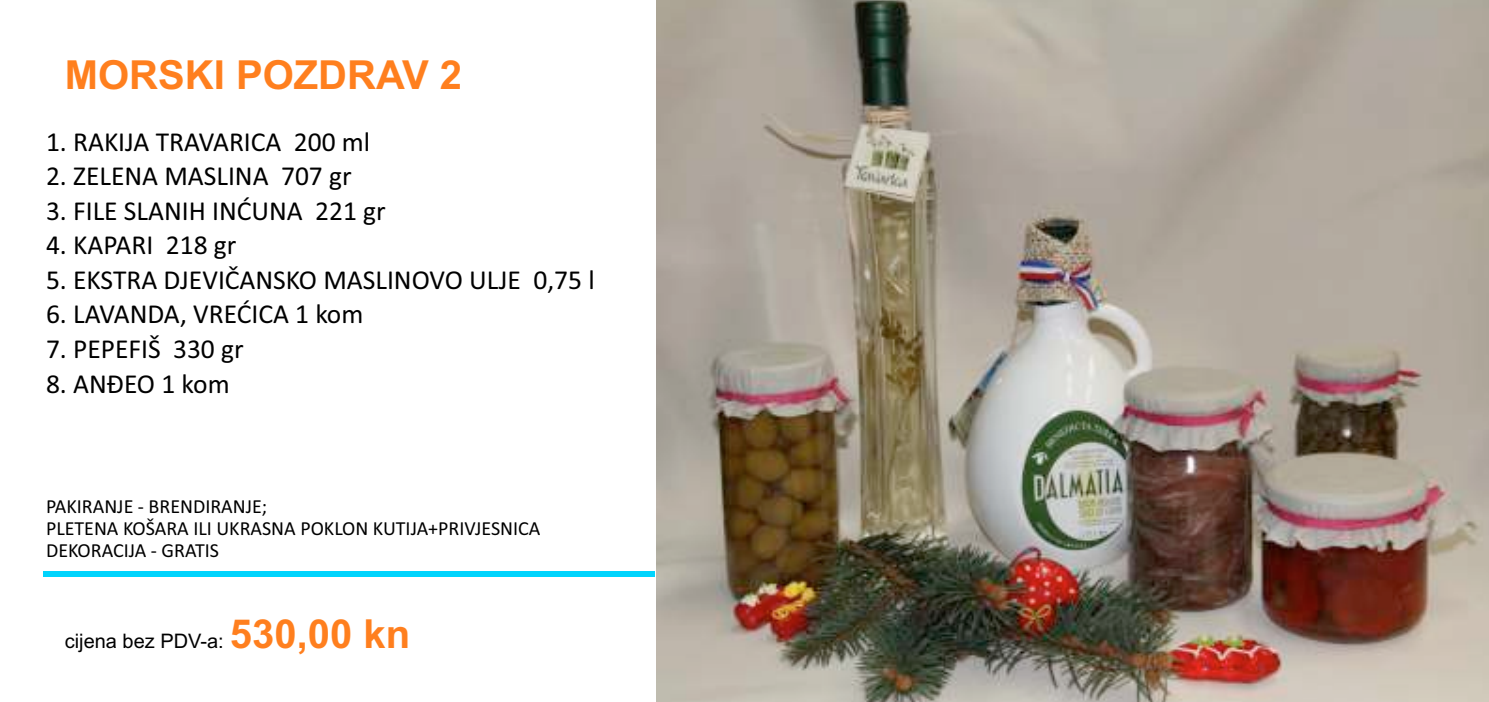
<style>
.page{position:relative;width:1489px;height:702px;background:#fff}
.page>*{position:absolute;margin:0;border:0;box-sizing:border-box;transform-origin:0 0}
.t1{font:700 40px "Arial";color:#ff7f1e}
.t2{font:27.5px "Calibri";color:#000}
.t3{font:20px/22.2px "Calibri";color:#000}
.t4{font:20px "Arial";color:#000}
</style>
<div class="page">
<div style="left:44px;top:571px;width:611px;height:5px;background:#00d4fd"></div>
<img style="left:656px;top:0;width:832px;height:702px">
<h1 class="t1" style="left:65px;top:59px;width:399px">MORSKI POZDRAV 2</h1>
<p class="t2" style="left:46px;top:130px;width:326px">1. RAKIJA TRAVARICA 200 ml</p>
<p class="t2" style="left:46px;top:165px;width:307px">2. ZELENA MASLINA 707 gr</p>
<p class="t2" style="left:46px;top:199px;width:341px">3. FILE SLANIH INĆUNA 221 gr</p>
<p class="t2" style="left:46px;top:234px;width:192px">4. KAPARI 218 gr</p>
<p class="t2" style="left:46px;top:268px;width:550px">5. EKSTRA DJEVIČANSKO MASLINOVO ULJE 0,75 l</p>
<p class="t2" style="left:46px;top:303px;width:319px">6. LAVANDA, VREĆICA 1 kom</p>
<p class="t2" style="left:46px;top:337px;width:199px">7. PEPEFIŠ 330 gr</p>
<p class="t2" style="left:46px;top:372px;width:185px">8. ANĐEO 1 kom</p>
<p class="t3" style="left:46px;top:496px;width:496px">PAKIRANJE - BRENDIRANJE;<br>PLETENA KOŠARA ILI UKRASNA POKLON KUTIJA+PRIVJESNICA<br>DEKORACIJA - GRATIS</p>
<p class="t4" style="left:65px;top:633px;width:160px">cijena bez PDV-a:</p>
<h1 class="t1" style="left:230px;top:618px;width:182px">530,00 kn</h1>
</div>
